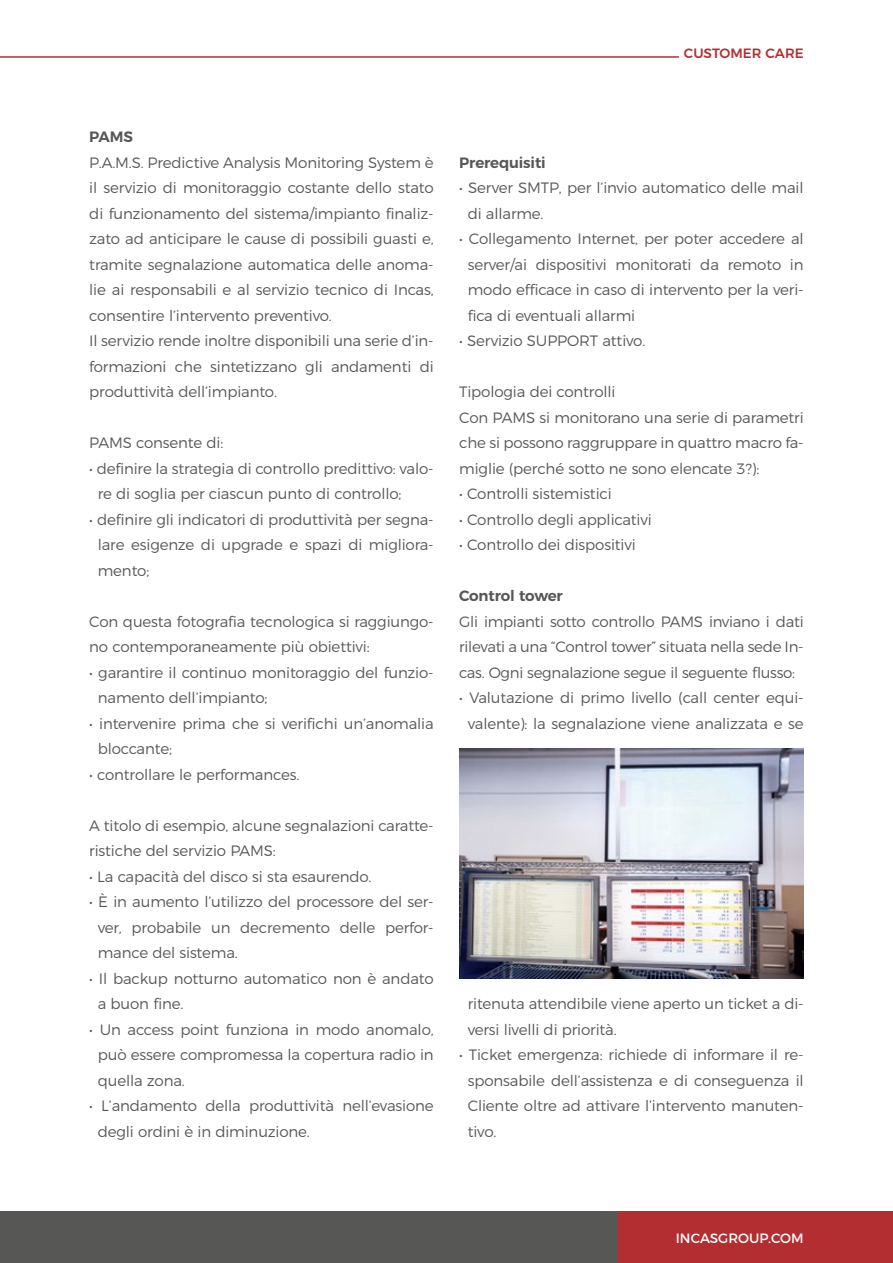
<style>
.page{position:relative;width:893px;height:1263px;background:#fff}
.page>*{position:absolute;margin:0;border:0;box-sizing:border-box;transform-origin:0 0}
.t1{font:300 15px/25.5px "Montserrat";letter-spacing:-.01em;color:#575756}
.t2{font:600 15px "Montserrat";letter-spacing:-.01em;color:#575756}
.t3{font:13.5px "Montserrat";color:#fff}
.t4{font:500 13.5px "Montserrat";color:#b32e31}
</style>
<div class="page">
<div style="left:0;top:1211px;width:625px;height:52px;background:#575756"></div>
<div style="left:618px;top:1211px;width:275px;height:52px;background:#b32e31"></div>
<hr style="left:0;top:56px;width:679px;height:2px;background:#b32e31">
<img style="left:459px;top:748px;width:345px;height:230px">
<p class="t4" style="left:684px;top:42px;width:121px">CUSTOMER CARE</p>
<p class="t2" style="left:89px;top:125px;width:45px">PAMS</p>
<p class="t1" style="left:89px;top:148px;width:346px">P.A.M.S. Predictive Analysis Monitoring System è il servizio di monitoraggio costante dello stato di funzionamento del sistema/impianto finaliz&shy;zato ad anticipare le cause di possibili guasti e, tramite segnalazione automatica delle anoma&shy;lie ai responsabili e al servizio tecnico di Incas, consentire l’intervento preventivo.<br>Il servizio rende inoltre disponibili una serie d’in&shy;formazioni che sintetizzano gli andamenti di produttività dell’impianto.</p>
<p class="t1" style="left:89px;top:429px;width:136px">PAMS consente di:</p>
<p class="t1" style="left:98px;top:454px;width:337px;text-indent:-9px">• definire la strategia di controllo predittivo: valo&shy;re di soglia per ciascun punto di controllo;</p>
<p class="t1" style="left:98px;top:505px;width:337px;text-align:justify;text-indent:-9px">• definire gli indicatori di produttività per segna&shy;lare esigenze di upgrade e spazi di migliora&shy;mento;</p>
<p class="t1" style="left:89px;top:607px;width:346px">Con questa fotografia tecnologica si raggiungo&shy;no contemporaneamente più obiettivi:</p>
<p class="t1" style="left:98px;top:658px;width:337px;text-indent:-9px">• garantire il continuo monitoraggio del funzio&shy;namento dell’impianto;</p>
<p class="t1" style="left:98px;top:709px;width:337px;text-indent:-9px">• intervenire prima che si verifichi un’anomalia bloccante;</p>
<p class="t1" style="left:89px;top:760px;width:211px">• controllare le performances.</p>
<p class="t1" style="left:89px;top:811px;width:346px">A titolo di esempio, alcune segnalazioni caratte&shy;ristiche del servizio PAMS:</p>
<p class="t1" style="left:89px;top:862px;width:284px">• La capacità del disco si sta esaurendo.</p>
<p class="t1" style="left:98px;top:888px;width:337px;text-align:justify;text-indent:-9px">• È in aumento l’utilizzo del processore del ser&shy;ver, probabile un decremento delle perfor&shy;mance del sistema.</p>
<p class="t1" style="left:98px;top:964px;width:337px;text-indent:-9px">• Il backup notturno automatico non è andato a buon fine.</p>
<p class="t1" style="left:98px;top:1015px;width:337px;text-align:justify;text-indent:-9px">• Un access point funziona in modo anomalo, può essere compromessa la copertura radio in quella zona.</p>
<p class="t1" style="left:98px;top:1092px;width:337px;text-indent:-9px">• L’andamento della produttività nell’evasione degli ordini è in diminuzione.</p>
<p class="t2" style="left:459px;top:150px;width:88px">Prerequisiti</p>
<p class="t1" style="left:468px;top:174px;width:337px;text-indent:-9px">• Server SMTP, per l’invio automatico delle mail di allarme.</p>
<p class="t1" style="left:468px;top:225px;width:337px;text-align:justify;text-indent:-9px">• Collegamento Internet, per poter accedere al server/ai dispositivi monitorati da remoto in modo efficace in caso di intervento per la veri&shy;fica di eventuali allarmi</p>
<p class="t1" style="left:459px;top:327px;width:188px">• Servizio SUPPORT attivo.</p>
<p class="t1" style="left:459px;top:378px;width:346px">Tipologia dei controlli<br>Con PAMS si monitorano una serie di parametri che si possono raggruppare in quattro macro fa&shy;miglie (perché sotto ne sono elencate 3?):</p>
<p class="t1" style="left:459px;top:480px;width:154px">• Controlli sistemistici</p>
<p class="t1" style="left:459px;top:505px;width:194px">• Controllo degli applicativi</p>
<p class="t1" style="left:459px;top:531px;width:178px">• Controllo dei dispositivi</p>
<p class="t2" style="left:459px;top:584px;width:105px">Control tower</p>
<p class="t1" style="left:459px;top:607px;width:346px;text-align:justify">Gli impianti sotto controllo PAMS inviano i dati rilevati a una “Control tower” situata nella sede In&shy;cas. Ogni segnalazione segue il seguente flusso:</p>
<p class="t1" style="left:459px;top:684px;width:346px;text-align:center">• Valutazione di primo livello (call center equi&shy;valente): la segnalazione viene analizzata e se</p>
<p class="t1" style="left:468px;top:990px;width:337px">ritenuta attendibile viene aperto un ticket a di&shy;versi livelli di priorità.</p>
<p class="t1" style="left:468px;top:1041px;width:337px;text-align:justify;text-indent:-9px">• Ticket emergenza: richiede di informare il re&shy;sponsabile dell’assistenza e di conseguenza il Cliente oltre ad attivare l’intervento manuten&shy;tivo.</p>
<p class="t3" style="left:676px;top:1227px;width:129px">INCASGROUP.COM</p>
</div>
